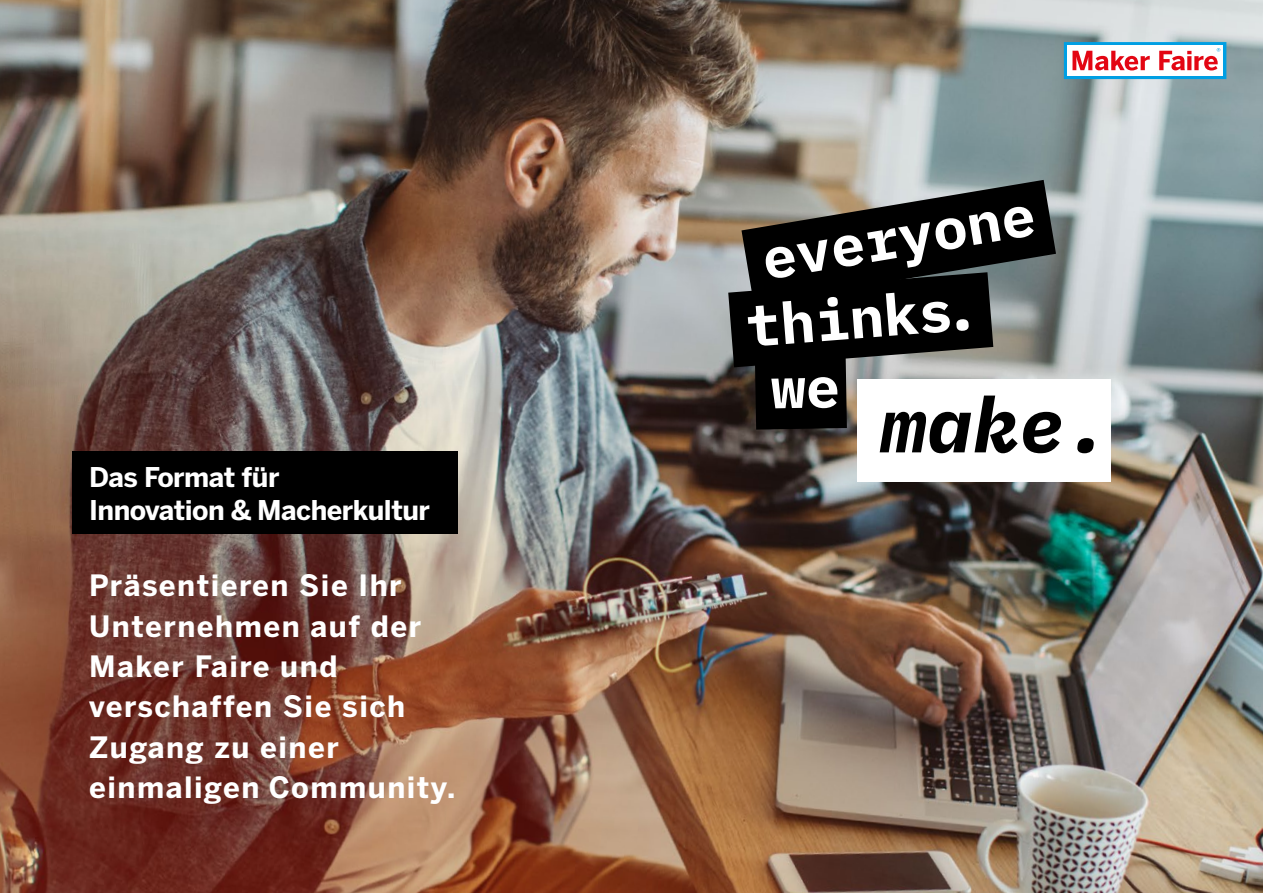
<style>
.page{position:relative;width:1263px;height:893px;background:#fff}
.page>*{position:absolute;margin:0;border:0;box-sizing:border-box;transform-origin:0 0}
.t1{font:italic 700 76.8px "IBM Plex Mono";color:#000}
.t2{font:700 57.6px "IBM Plex Mono";color:#fff}
.t3{font:700 29.25px/40.3px "Benton Sans";letter-spacing:.05em;color:#fff}
.t4{font:700 27px/32.4px "Benton Sans";letter-spacing:-.02em;color:#fff}
</style>
<div class="page">
<img style="left:0;top:0;width:1263px;height:893px">
<svg style="left:1064px;top:42px;width:162px;height:37px"></svg>
<div style="left:72px;top:452px;width:386px;height:82px;background:#000"></div>
<div style="left:857px;top:379px;width:254px;height:103px;background:#fff"></div>
<svg style="left:728px;top:180px;width:328px;height:250px;background:#4c4c4a"></svg>
<p class="t4" style="left:89px;top:461px;width:342px">Das Format für<br>Innovation &amp; Macherkultur</p>
<p class="t3" style="left:89px;top:565px;width:368px">Präsentieren Sie Ihr<br>Unternehmen auf der<br>Maker Faire und verschaffen Sie sich<br>Zugang zu einer einmaligen Community.</p>
<h2 class="t2" style="left:755px;top:213px;width:278px;rotate:-9deg">everyone</h2>
<h2 class="t2" style="left:743px;top:280px;width:235px;rotate:-4deg">thinks.</h2>
<h1 class="t1" style="left:880px;top:364px;width:232px">make.</h1>
</div>
